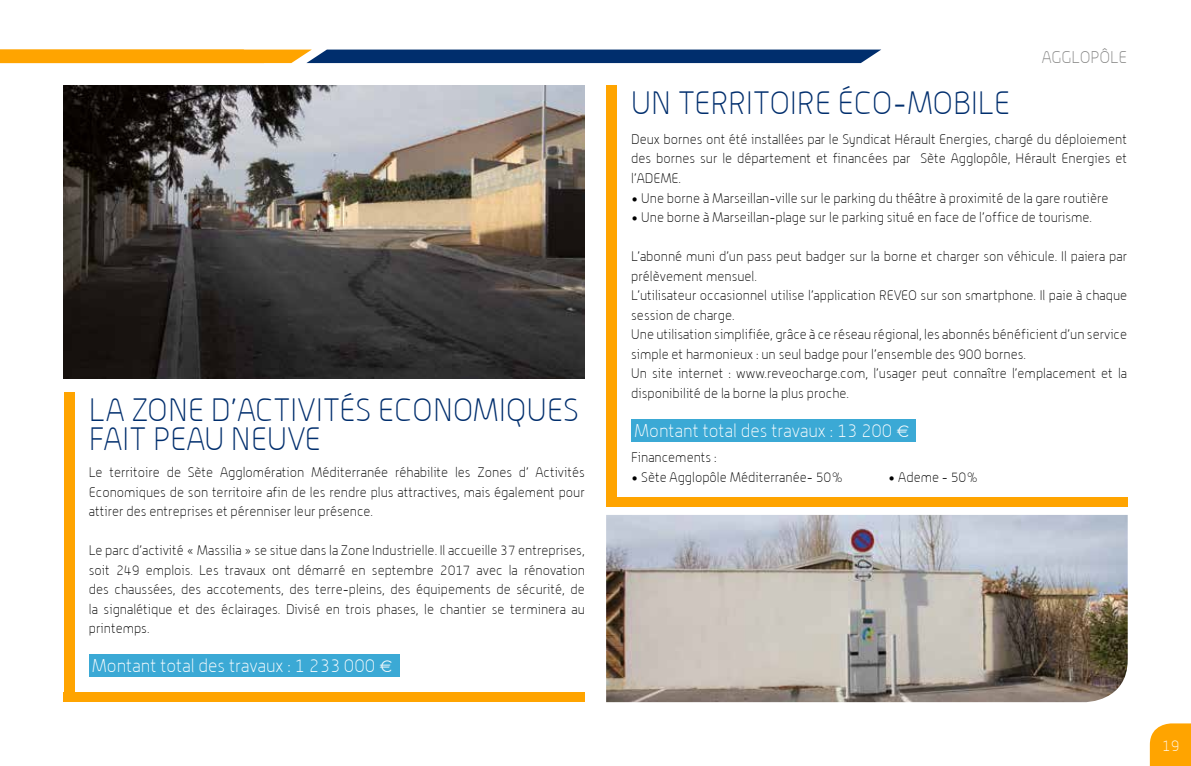
<style>
.page{position:relative;width:1191px;height:766px;background:#fff}
.page>*{position:absolute;margin:0;border:0;box-sizing:border-box;transform-origin:0 0}
.t1{font:100 31.5px/28.5px "Alwyn";color:#002e6d}
.t2{font:100 18px "Alwyn";color:#fff}
.t3{font:100 16.5px "Alwyn";color:#858584}
.t4{font:100 15px "Alwyn";color:#fff}
.t5{font:100 13.5px/19.5px "Alwyn";color:#000;text-align:justify}
.s1{font-family:"Big Caslon";font-weight:500}
</style>
<div class="page">
<div style="left:631px;top:419px;width:284px;height:22px;background:#3ba9d5"></div>
<svg style="left:1149px;top:723px;width:42px;height:42px;background:#ffab15"></svg>
<svg style="left:0;top:50px;width:881px;height:13px;background:#5e5c4b"></svg>
<div style="left:89px;top:654px;width:311px;height:22px;background:#3ba9d5"></div>
<div style="left:64px;top:392px;width:10px;height:310px;background:#ffa400"></div>
<div style="left:64px;top:692px;width:521px;height:10px;background:#ffa400"></div>
<div style="left:606px;top:85px;width:11px;height:422px;background:#ffa400"></div>
<div style="left:606px;top:497px;width:521px;height:10px;background:#ffa400"></div>
<img style="left:606px;top:515px;width:521px;height:187px">
<img style="left:64px;top:85px;width:521px;height:293px">
<h1 class="t1" style="left:89px;top:396px;width:491px">LA ZONE D’ACTIVITÉS ECONOMIQUES<br>FAIT PEAU NEUVE</h1>
<p class="t5" style="left:89px;top:462px;width:497px">Le territoire de Sète Agglomération Méditerranée réhabilite les Zones d’ Activités Economiques de son territoire afin de les rendre plus attractives, mais également pour attirer des entreprises et pérenniser leur présence.</p>
<p class="t5" style="left:89px;top:540px;width:497px">Le parc d’activité « Massilia » se situe dans la Zone Industrielle. Il accueille 37 entreprises, soit 249 emplois. Les travaux ont démarré en septembre 2017 avec la rénovation des chaussées, des accotements, des terre-pleins, des équipements de sécurité, de la signalétique et des éclairages. Divisé en trois phases, le chantier se terminera au printemps.</p>
<h2 class="t2" style="left:92px;top:656px;width:302px">Montant total des travaux : 1 233 000 <span class="s1">€</span></h2>
<h1 class="t1" style="left:631px;top:88px;width:380px">UN TERRITOIRE ÉCO-MOBILE</h1>
<p class="t3" style="left:1042px;top:48px;width:87px">AGGLOPÔLE</p>
<p class="t5" style="left:631px;top:129px;width:497px">Deux bornes ont été installées par le Syndicat Hérault Energies, chargé du déploiement des bornes sur le département et financées par Sète Agglopôle, Hérault Energies et l’ADEME.</p>
<p class="t5" style="left:631px;top:188px;width:479px">• Une borne à Marseillan-ville sur le parking du théâtre à proximité de la gare routière</p>
<p class="t5" style="left:631px;top:207px;width:462px">• Une borne à Marseillan-plage sur le parking situé en face de l’office de tourisme.</p>
<p class="t5" style="left:631px;top:246px;width:497px;text-align:left">L’abonné muni d’un pass peut badger sur la borne et charger son véhicule. Il paiera par prélèvement mensuel.<br>L’utilisateur occasionnel utilise l’application REVEO sur son smartphone. Il paie à chaque session de charge.<br>Une utilisation simplifiée, grâce à ce réseau régional, les abonnés bénéficient d’un service simple et harmonieux : un seul badge pour l’ensemble des 900 bornes.<br>Un site internet : www.reveocharge.com, l’usager peut connaître l’emplacement et la disponibilité de la borne la plus proche.</p>
<h2 class="t2" style="left:634px;top:420px;width:277px">Montant total des travaux : 13 200 <span class="s1">€</span></h2>
<p class="t5" style="left:631px;top:447px;width:87px">Financements :</p>
<p class="t5" style="left:631px;top:467px;width:213px">• Sète Agglopôle Méditerranée- 50%</p>
<p class="t5" style="left:888px;top:467px;width:92px">• Ademe - 50%</p>
<p class="t4" style="left:1162px;top:737px;width:19px">19</p>
</div>
